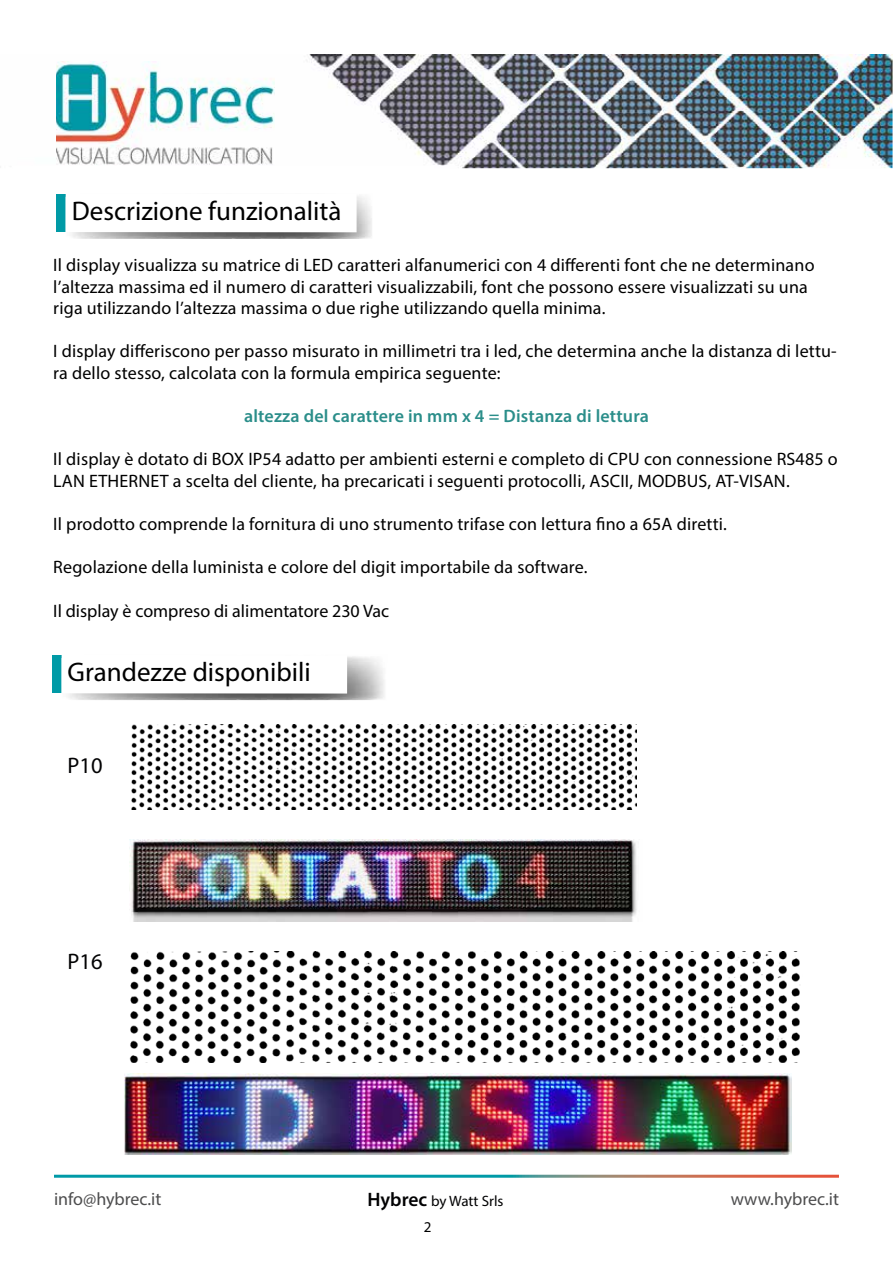
<style>
.page{position:relative;width:893px;height:1263px;background:#fff}
.page>*{position:absolute;margin:0;border:0;box-sizing:border-box;transform-origin:0 0}
.t1{font:27px "Myriad Pro";color:#000}
.t2{font:22.5px "Myriad Pro";color:#020203}
.t3{font:18px/21.6px "Myriad Pro";letter-spacing:.01em;color:#000}
.t4{font:600 18px "Myriad Pro";letter-spacing:.01em;color:#2b8e8a}
.t5{font:18px "Myriad Pro";color:#4d4d4e}
.t6{font:15px "Myriad Pro";color:#020203}
.t7{font:15px "Myriad Pro";color:#000}
.s1{font-weight:600;font-size:19.5px}
</style>
<div class="page">
<div style="left:52px;top:656px;width:10px;height:37px;background:#009aa6"></div>
<img style="left:68px;top:656px;width:316px;height:44px">
<div style="left:62px;top:655px;width:285px;height:38px;background:#fff"></div>
<img style="left:129px;top:952px;width:671px;height:110px">
<img style="left:125px;top:1073px;width:667px;height:81px">
<img style="left:131px;top:724px;width:506px;height:86px">
<img style="left:130px;top:840px;width:507px;height:82px">
<div style="left:57px;top:194px;width:9px;height:38px;background:#009aa6"></div>
<img style="left:72px;top:196px;width:300px;height:43px">
<div style="left:66px;top:194px;width:291px;height:38px;background:#fff"></div>
<img style="left:58px;top:54px;width:834px;height:114px">
<img style="left:56px;top:62px;width:218px;height:103px">
<h1 class="t1" style="left:72px;top:200px;width:271px">Descrizione funzionalità</h1>
<p class="t3" style="left:53px;top:256px;width:763px">Il display visualizza su matrice di LED caratteri alfanumerici con 4 differenti font che ne determinano l’altezza massima ed il numero di caratteri visualizzabili, font che possono essere visualizzati su una riga utilizzando l’altezza massima o due righe utilizzando quella minima.</p>
<p class="t3" style="left:53px;top:342px;width:785px">I display differiscono per passo misurato in millimetri tra i led, che determina anche la distanza di lettu&shy;ra dello stesso, calcolata con la formula empirica seguente:</p>
<p class="t4" style="left:244px;top:409px;width:406px">altezza del carattere in mm x 4 = Distanza di lettura</p>
<p class="t3" style="left:53px;top:450px;width:786px">Il display è dotato di BOX IP54 adatto per ambienti esterni e completo di CPU con connessione RS485 o<br>LAN ETHERNET a scelta del cliente, ha precaricati i seguenti protocolli, ASCII, MODBUS, AT-VISAN.</p>
<p class="t3" style="left:53px;top:515px;width:675px">Il prodotto comprende la fornitura di uno strumento trifase con lettura fino a 65A diretti.</p>
<p class="t3" style="left:53px;top:558px;width:536px">Regolazione della luminista e colore del digit importabile da software.</p>
<p class="t3" style="left:53px;top:601px;width:337px">Il display è compreso di alimentatore 230 Vac</p>
<h1 class="t1" style="left:68px;top:661px;width:245px">Grandezze disponibili</h1>
<p class="t2" style="left:68px;top:756px;width:37px">P10</p>
<p class="t2" style="left:68px;top:952px;width:37px">P16</p>
<p class="t5" style="left:54px;top:1192px;width:109px">info@hybrec.it</p>
<p class="t6" style="left:367px;top:1195px;width:138px"><span class="s1">Hybrec</span> by Watt Srls</p>
<p class="t5" style="left:731px;top:1192px;width:110px">www.hybrec.it</p>
<p class="t7" style="left:424px;top:1221px;width:9px">2</p>
</div>
